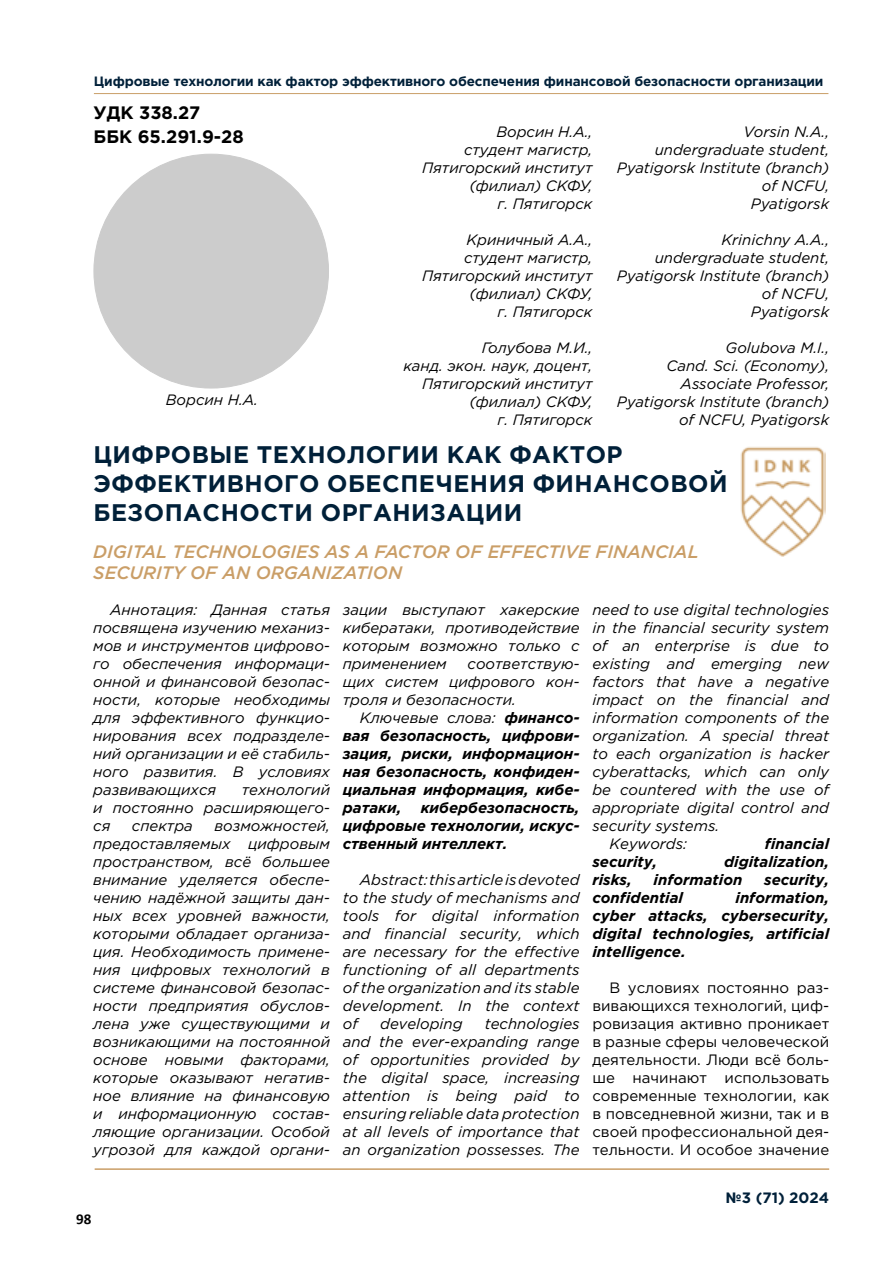
<style>
.page{position:relative;width:893px;height:1263px;background:#fff}
.page>*{position:absolute;margin:0;border:0;box-sizing:border-box;transform-origin:0 0}
.t1{font:700 24px/28.8px "Gotham Pro";letter-spacing:.02em;color:#002039}
.t2{font:italic 500 18px/21.6px "Gotham Pro";color:#ca9e67}
.t3{font:700 18px/24px "Gotham Pro";color:#000}
.t4{font:italic 15px/18px "Gotham Pro";color:#000;text-align:justify}
.t5{font:italic 700 15px/18px "Gotham Pro";color:#000;text-align:justify}
.t6{font:15px/18px "Gotham Pro";color:#000;text-align:justify}
.t7{font:700 15px "Gotham Pro";color:#002039}
.t8{font:700 15px "Calibri";color:#000}
.t9{font:700 13.5px "Gotham Pro";letter-spacing:-.01em;color:#002039}
.s1{font-weight:400}
</style>
<div class="page">
<hr style="left:94px;top:93px;width:734px;height:1px;background:#ca9e67">
<hr style="left:95px;top:1168px;width:734px;height:2px;background:#ca9e67">
<div style="left:94px;top:154px;width:234px;height:234px;background:#ccc;border-radius:50%"></div>
<img style="left:740px;top:446px;width:86px;height:110px">
<p class="t9" style="left:94px;top:73px;width:731px">Цифровые технологии как фактор эффективного обеспечения финансовой безопасности организации</p>
<p class="t3" style="left:94px;top:101px;width:152px">УДК 338.27<br>ББК 65.291.9-28</p>
<p class="t4" style="left:617px;top:122px;width:214px;text-align:right">Vorsin N.A.,<br>undergraduate student,<br>Pyatigorsk Institute (branch) of NCFU,<br>Pyatigorsk</p>
<p class="t4" style="left:617px;top:230px;width:214px;text-align:right">Krinichny A.A., undergraduate student,<br>Pyatigorsk Institute (branch) of NCFU,<br>Pyatigorsk</p>
<p class="t4" style="left:617px;top:338px;width:214px;text-align:right">Golubova M.I.,<br>Cand. Sci. (Economy),<br>Associate Professor,<br>Pyatigorsk Institute (branch) of NCFU, Pyatigorsk</p>
<h1 class="t1" style="left:93px;top:440px;width:636px">ЦИФРОВЫЕ ТЕХНОЛОГИИ КАК ФАКТОР<br>ЭФФЕКТИВНОГО ОБЕСПЕЧЕНИЯ ФИНАНСОВОЙ<br>БЕЗОПАСНОСТИ ОРГАНИЗАЦИИ</h1>
<p class="t2" style="left:93px;top:540px;width:607px">DIGITAL TECHNOLOGIES AS A FACTOR OF EFFECTIVE FINANCIAL<br>SECURITY OF AN ORGANIZATION</p>
<p class="t4" style="left:422px;top:122px;width:172px;text-align:right">Ворсин Н.А.,<br>студент магистр,<br>Пятигорский институт (филиал) СКФУ,<br>г. Пятигорск</p>
<p class="t4" style="left:422px;top:230px;width:172px;text-align:right">Криничный А.А., студент магистр,<br>Пятигорский институт (филиал) СКФУ,<br>г. Пятигорск</p>
<p class="t4" style="left:403px;top:338px;width:191px;text-align:right">Голубова М.И.,<br>канд. экон. наук, доцент,<br>Пятигорский институт (филиал) СКФУ,<br>г. Пятигорск</p>
<p class="t4" style="left:166px;top:390px;width:94px">Ворсин Н.А.</p>
<p class="t4" style="left:93px;top:600px;width:238px;text-indent:17px">Аннотация: Данная статья посвящена изучению механиз&shy;мов и инструментов цифрово&shy;го обеспечения информаци&shy;онной и финансовой безопас&shy;ности, которые необходимы для эффективного функцио&shy;нирования всех подразделе&shy;ний организации и её стабиль&shy;ного развития. В условиях развивающихся</p>
<p class="t4" style="left:93px;top:780px;width:238px;text-indent:149px">технологий и постоянно расширяющего&shy;ся</p>
<p class="t4" style="left:93px;top:816px;width:238px;text-indent:121px">возможностей, предоставляемых цифровым пространством, всё большее внимание уделяется обеспе&shy;чению надёжной защиты дан&shy;ных всех уровней важности, которыми обладает организа&shy;ция. Необходимость примене&shy;ния цифровых технологий в системе финансовой безопас&shy;ности предприятия обуслов&shy;лена уже существующими и возникающими на постоянной основе новыми факторами, которые оказывают негатив&shy;ное влияние на финансовую и информационную состав&shy;ляющие организации. Особой угрозой для каждой органи-</p>
<p class="t4" style="left:132px;top:816px;width:62px">спектра</p>
<p class="t4" style="left:343px;top:600px;width:238px">зации выступают хакерские кибератаки, противодействие которым возможно только с применением</p>
<p class="t4" style="left:343px;top:654px;width:238px;text-indent:125px">соответствую&shy;щих систем цифрового кон&shy;троля и безопасности.</p>
<p class="t5" style="left:343px;top:708px;width:238px;text-indent:17px"><span class="s1">Ключевые слова:</span> финансо&shy;вая безопасность, цифрови&shy;зация, риски, информацион&shy;ная безопасность, конфиден&shy;циальная информация, кибе&shy;ратаки,</p>
<p class="t5" style="left:343px;top:798px;width:238px;text-indent:78px">кибербезопасность, цифровые технологии, искус&shy;ственный интеллект.</p>
<p class="t4" style="left:343px;top:870px;width:238px;text-indent:17px">Abstract: this article is devoted to the study of mechanisms and tools for digital information and financial security, which are necessary for the effective functioning of all departments of the organization and its stable development. In the context of</p>
<p class="t4" style="left:343px;top:1014px;width:238px;text-indent:142px">technologies and the ever-expanding range of opportunities provided by the digital space, increasing attention is being paid to ensuring reliable data protection at all levels of importance that an organization possesses. The</p>
<p class="t4" style="left:380px;top:1014px;width:84px">developing</p>
<p class="t4" style="left:592px;top:600px;width:238px">need to use digital technologies</p>
<p class="t4" style="left:592px;top:618px;width:238px">in the financial security system</p>
<p class="t4" style="left:592px;top:636px;width:238px">of an enterprise is due to</p>
<p class="t4" style="left:592px;top:654px;width:238px">existing and emerging new</p>
<p class="t4" style="left:592px;top:672px;width:238px">factors that have a negative</p>
<p class="t4" style="left:592px;top:690px;width:238px">impact on the financial and</p>
<p class="t4" style="left:592px;top:708px;width:238px">information components of the</p>
<p class="t4" style="left:592px;top:726px;width:238px">organization. A special threat</p>
<p class="t4" style="left:592px;top:744px;width:238px">to each organization is hacker</p>
<p class="t4" style="left:592px;top:762px;width:238px">cyberattacks, which can only</p>
<p class="t4" style="left:592px;top:780px;width:238px">be countered with the use of</p>
<p class="t4" style="left:592px;top:798px;width:238px">appropriate digital control and</p>
<p class="t4" style="left:592px;top:816px;width:128px">security systems.</p>
<p class="t4" style="left:609px;top:834px;width:79px">Keywords:</p>
<p class="t5" style="left:765px;top:834px;width:66px">financial</p>
<p class="t5" style="left:592px;top:852px;width:67px">security,</p>
<p class="t5" style="left:724px;top:852px;width:107px">digitalization,</p>
<p class="t5" style="left:592px;top:870px;width:41px">risks,</p>
<p class="t5" style="left:653px;top:870px;width:90px">information</p>
<p class="t5" style="left:764px;top:870px;width:67px">security,</p>
<p class="t5" style="left:592px;top:888px;width:92px">confidential</p>
<p class="t5" style="left:592px;top:888px;width:238px;text-indent:143px">information, cyber attacks, cybersecurity, digital technologies, artificial intelligence.</p>
<p class="t6" style="left:592px;top:978px;width:238px;text-indent:17px">В условиях постоянно раз&shy;вивающихся технологий, циф&shy;ровизация активно проникает в разные сферы человеческой деятельности. Люди всё боль&shy;ше начинают использовать современные технологии, как в повседневной жизни, так и в своей профессиональной дея&shy;тельности. И особое значение</p>
<p class="t8" style="left:76px;top:1208px;width:17px">98</p>
<p class="t7" style="left:726px;top:1189px;width:105px">№3 (71) 2024</p>
</div>
